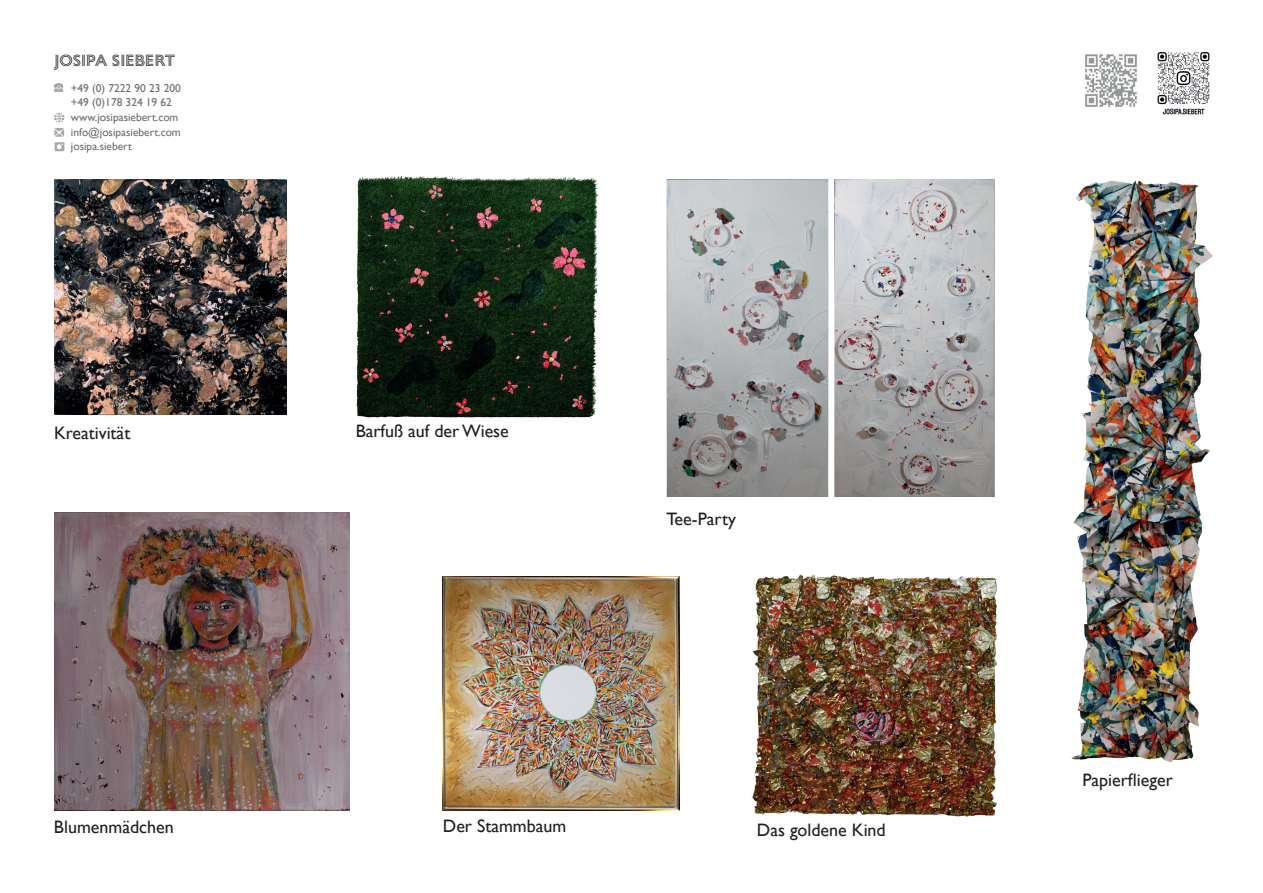
<style>
.page{position:relative;width:1263px;height:893px;background:#fff}
.page>*{position:absolute;margin:0;border:0;box-sizing:border-box;transform-origin:0 0}
.t1{font:18px "Gill Sans";color:#231f20}
.t2{font:16.5px "Gill Sans Nova Inline";color:#231f20}
.t3{font:11.4px/14.5px "Gill Sans";color:#6c6d70}
</style>
<div class="page">
<img style="left:1157px;top:52px;width:53px;height:63px">
<svg style="left:54px;top:84px;width:9px;height:8px"></svg>
<svg style="left:54px;top:113px;width:10px;height:38px"></svg>
<img style="left:1085px;top:54px;width:52px;height:53px">
<img style="left:54px;top:180px;width:232px;height:235px">
<img style="left:356px;top:175px;width:243px;height:243px">
<img style="left:1071px;top:180px;width:142px;height:583px">
<img style="left:666px;top:180px;width:329px;height:316px">
<img style="left:442px;top:576px;width:237px;height:234px">
<img style="left:751px;top:574px;width:246px;height:243px">
<img style="left:54px;top:512px;width:295px;height:298px">
<h2 class="t2" style="left:54px;top:50px;width:123px">JOSIPA SIEBERT</h2>
<p class="t3" style="left:71px;top:81px;width:111px">+49 (0) 7222 90 23 200 +49 (0)178 324 19 62 www.josipasiebert.com info@josipasiebert.com josipa.siebert</p>
<h1 class="t1" style="left:54px;top:423px;width:78px">Kreativität</h1>
<h1 class="t1" style="left:356px;top:420px;width:155px">Barfuß auf der Wiese</h1>
<h1 class="t1" style="left:666px;top:508px;width:71px">Tee-Party</h1>
<h1 class="t1" style="left:54px;top:816px;width:121px">Blumenmädchen</h1>
<h1 class="t1" style="left:443px;top:815px;width:125px">Der Stammbaum</h1>
<h1 class="t1" style="left:757px;top:819px;width:130px">Das goldene Kind</h1>
<h1 class="t1" style="left:1082px;top:769px;width:92px">Papierflieger</h1>
</div>
